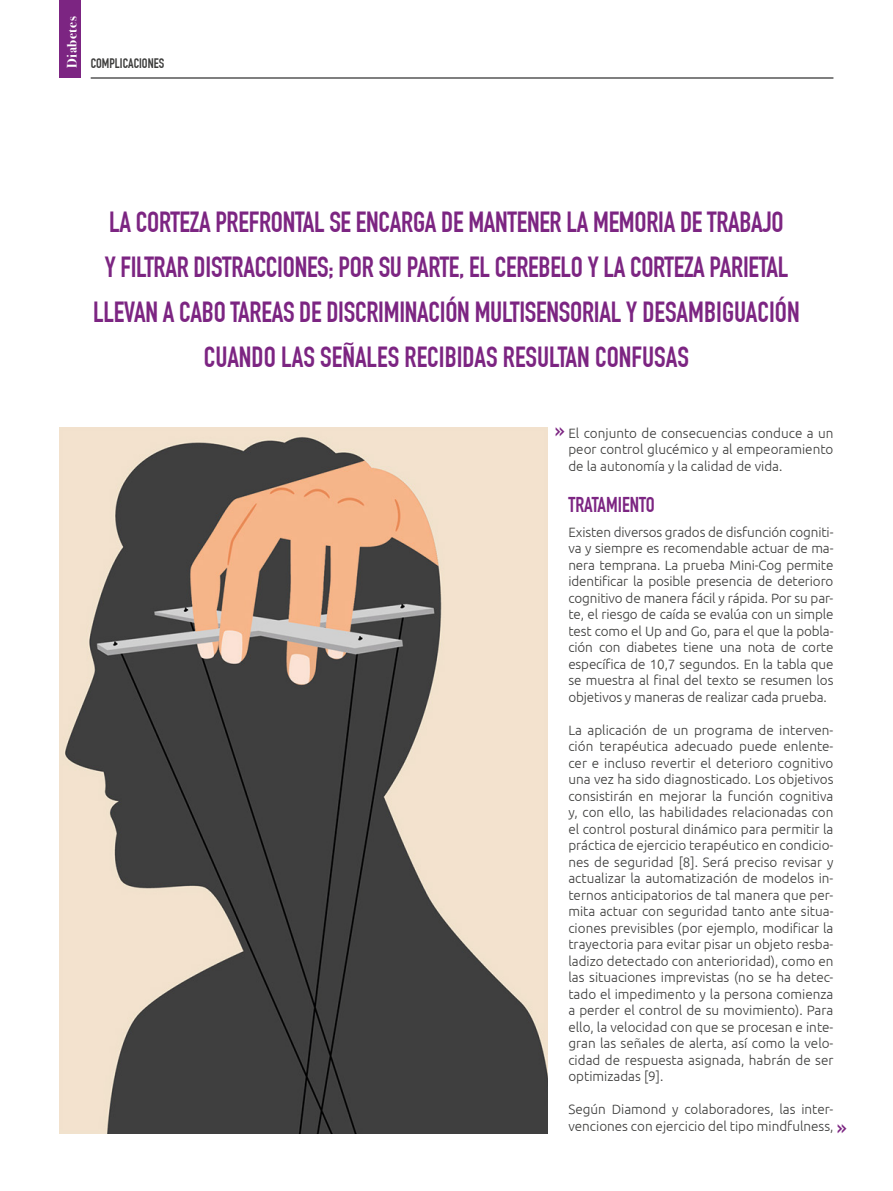
<style>
.page{position:relative;width:893px;height:1191px;background:#fff}
.page>*{position:absolute;margin:0;border:0;box-sizing:border-box;transform-origin:0 0}
.t1{font:28.5px/45px "DIN Engschrift Std";letter-spacing:-.01em;color:#7c2582;text-align:center}
.t2{font:22.5px "DIN Engschrift Std";color:#7c2582}
.t3{font:21px "DIN Engschrift Std";color:#7c2582}
.t4{font:300 13.5px/16.5px "Ubuntu";color:#3c3c3b;text-align:justify}
.t5{font:13.5px "DIN Engschrift Std";color:#3c3c3b}
.t6{font:700 13.5px "Bodoni Svty Two ITCTT";letter-spacing:.04em;color:#fff}
</style>
<div class="page">
<hr style="left:91px;top:78px;width:742px;height:1px;background:#000">
<div style="left:60px;top:0;width:21px;height:78px;background:#7c2582"></div>
<img style="left:60px;top:427px;width:487px;height:706px">
<p class="t6" style="left:61px;top:68px;width:53px;rotate:-90deg">Diabetes</p>
<p class="t5" style="left:91px;top:55px;width:75px">COMPLICACIONES</p>
<p class="t1" style="left:93px;top:199px;width:708px">LA CORTEZA PREFRONTAL SE ENCARGA DE MANTENER LA MEMORIA DE TRABAJO<br>Y FILTRAR DISTRACCIONES; POR SU PARTE, EL CEREBELO Y LA CORTEZA PARIETAL LLEVAN A CABO TAREAS DE DISCRIMINACIÓN MULTISENSORIAL Y DESAMBIGUACIÓN CUANDO LAS SEÑALES RECIBIDAS RESULTAN CONFUSAS</p>
<h2 class="t2" style="left:555px;top:417px;width:11px">»</h2>
<p class="t4" style="left:568px;top:424px;width:267px">El conjunto de consecuencias conduce a un peor control glucémico y al empeoramiento de la autonomía y la calidad de vida.</p>
<h3 class="t3" style="left:568px;top:492px;width:88px">TRATAMIENTO</h3>
<p class="t4" style="left:568px;top:523px;width:267px">Existen diversos grados de disfunción cogniti&shy;va y siempre es recomendable actuar de ma&shy;nera temprana. La prueba Mini-Cog permite identificar la posible presencia de deterioro cognitivo de manera fácil y rápida. Por su par&shy;te, el riesgo de caída se evalúa con un simple test como el Up and Go, para el que la pobla&shy;ción con diabetes tiene una nota de corte específica de 10,7 segundos. En la tabla que se muestra al final del texto se resumen los objetivos y maneras de realizar cada prueba.</p>
<p class="t4" style="left:568px;top:721px;width:267px">La aplicación de un programa de interven&shy;ción terapéutica adecuado puede enlente&shy;cer e incluso revertir el deterioro cognitivo una vez ha sido diagnosticado. Los objetivos consistirán en mejorar la función cognitiva y, con ello, las habilidades relacionadas con el control postural dinámico para permitir la práctica de ejercicio terapéutico en condicio&shy;nes de seguridad [8]. Será preciso revisar y actualizar la automatización de modelos in&shy;ternos anticipatorios de tal manera que per&shy;mita actuar con seguridad tanto ante situa&shy;ciones previsibles (por ejemplo, modificar la trayectoria para evitar pisar un objeto resba&shy;ladizo detectado con anterioridad), como en las situaciones imprevistas (no se ha detec&shy;tado el impedimento y la persona comienza a perder el control de su movimiento). Para ello, la velocidad con que se procesan e inte&shy;gran las señales de alerta, así como la velo&shy;cidad de respuesta asignada, habrán de ser optimizadas [9].</p>
<p class="t4" style="left:568px;top:1101px;width:267px">Según Diamond y colaboradores, las inter&shy;venciones con ejercicio del tipo mindfulness,</p>
<h2 class="t2" style="left:837px;top:1114px;width:11px">»</h2>
</div>
